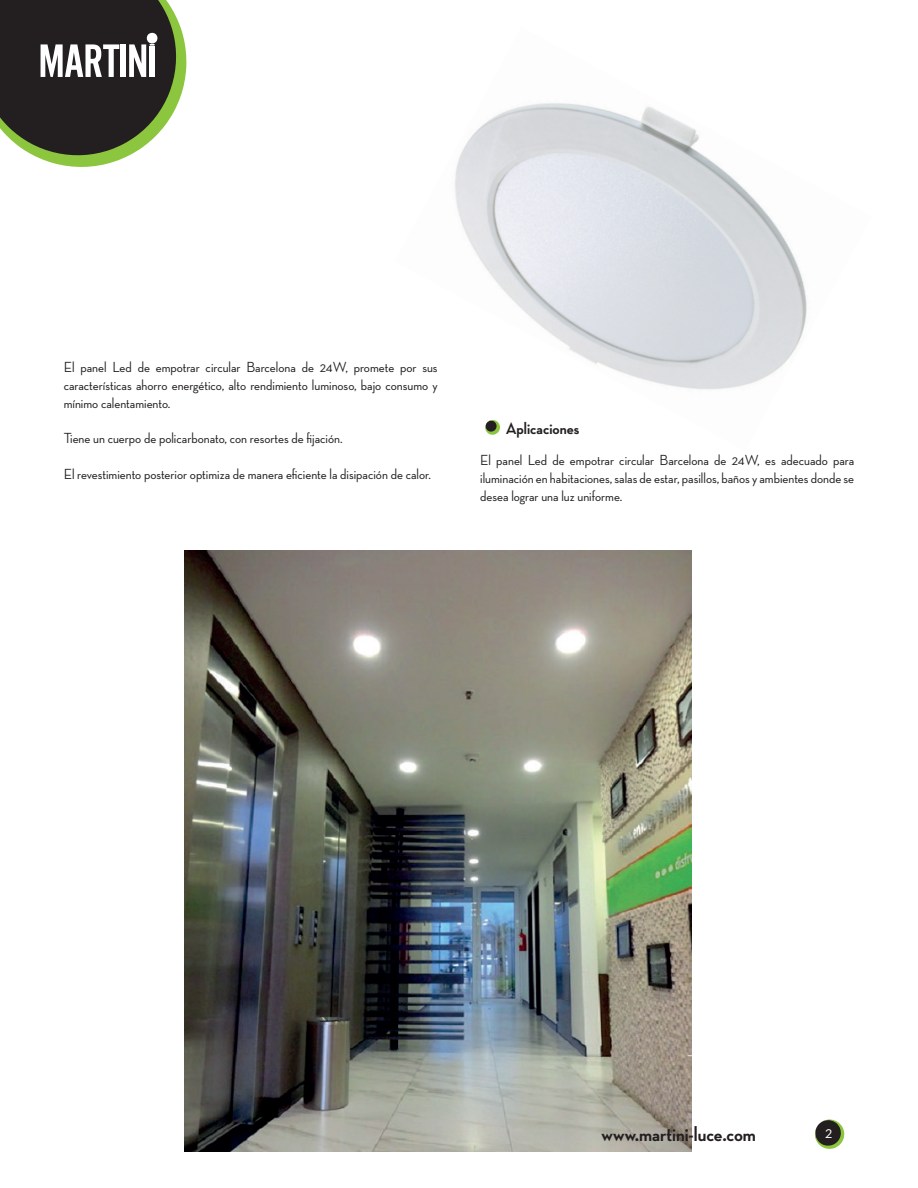
<style>
.page{position:relative;width:918px;height:1188px;background:#fff}
.page>*{position:absolute;margin:0;border:0;box-sizing:border-box;transform-origin:0 0}
.t1{font:700 21px "Neutra Disp";color:#231f20}
.t2{font:700 16.95px "Neutra Disp";color:#231f20}
.t3{font:500 16.95px "Neutra Disp";color:#fff}
.t4{font:500 14.85px/17.9px "Neutra Disp";color:#231f20;text-align:justify}
</style>
<div class="page">
<img style="left:455px;top:103px;width:352px;height:287px">
<svg style="left:485px;top:420px;width:15px;height:15px"></svg>
<img style="left:184px;top:550px;width:507px;height:602px">
<svg style="left:0;top:0;width:187px;height:167px"></svg>
<svg style="left:815px;top:1119px;width:29px;height:30px"></svg>
<p class="t4" style="left:64px;top:358px;width:375px">El panel Led de empotrar circular Barcelona de 24W, promete por sus características ahorro energético, alto rendimiento luminoso, bajo consumo y mínimo calentamiento.</p>
<p class="t4" style="left:64px;top:429px;width:280px">Tiene un cuerpo de policarbonato, con resortes de fijación.</p>
<p class="t4" style="left:64px;top:465px;width:369px">El revestimiento posterior optimiza de manera eficiente la disipación de calor.</p>
<p class="t2" style="left:506px;top:419px;width:75px">Aplicaciones</p>
<p class="t4" style="left:480px;top:451px;width:376px">El panel Led de empotrar circular Barcelona de 24W, es adecuado para iluminación en habitaciones, salas de estar, pasillos, baños y ambientes donde se desea lograr una luz uniforme.</p>
<h1 class="t1" style="left:602px;top:1122px;width:156px">www.martini-luce.com</h1>
<p class="t3" style="left:825px;top:1123px;width:9px">2</p>
</div>
